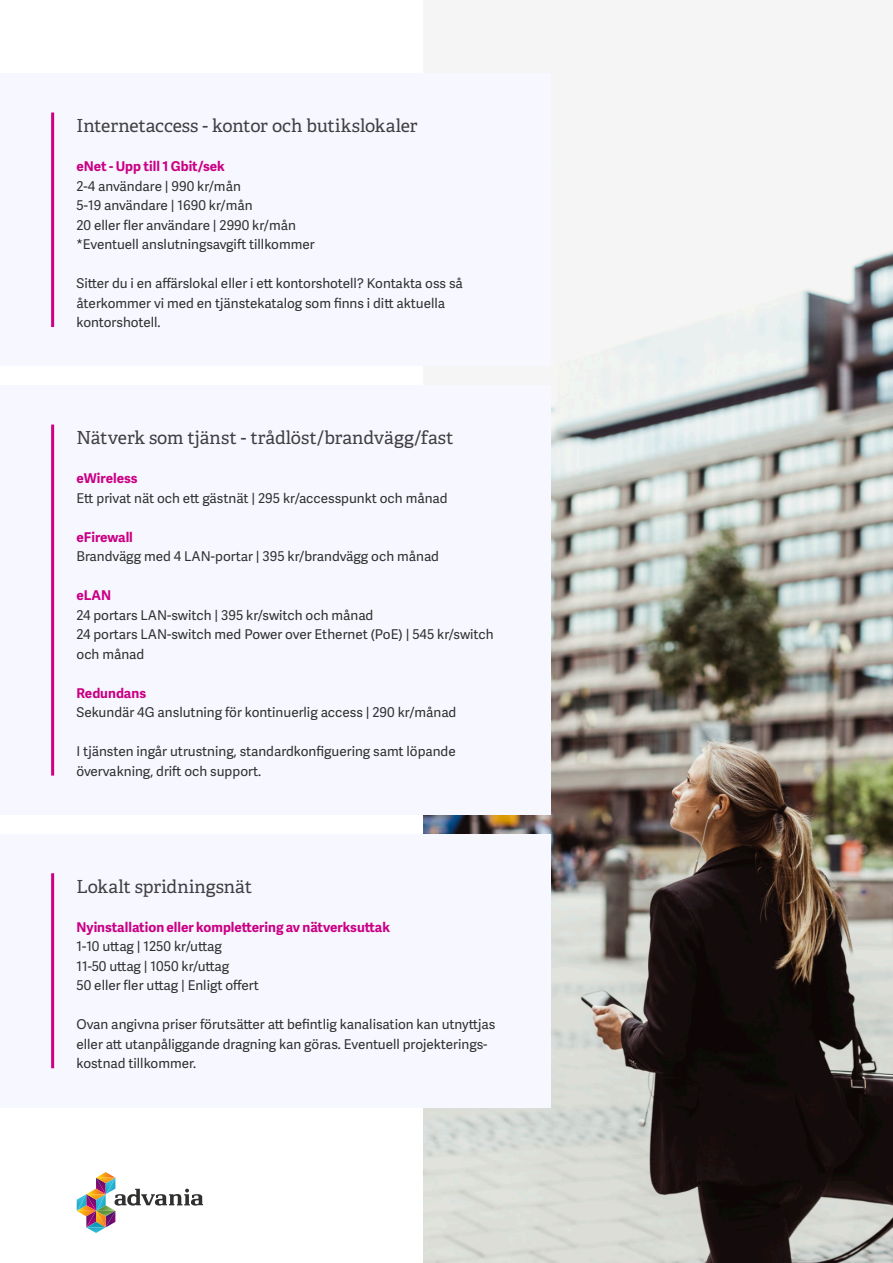
<style>
.page{position:relative;width:893px;height:1263px;background:#fff}
.page>*{position:absolute;margin:0;border:0;box-sizing:border-box;transform-origin:0 0}
.Rubrik_2{font:18px "Adelle";letter-spacing:-.005em;color:#413f41}
.Brödtext_1{font:13.5px/19.5px "Adelle Sans";color:#30302f}
.Markerad_text{font:13.5px/19.5px "Adelle Sans";color:#30302f}
.Markerad_text-2{font:700 13.5px "Adelle Sans";color:#cb0084}
.s1{font-weight:700;color:#cb0084}
</style>
<div class="page">
<img style="left:423px;top:0;width:470px;height:1263px">
<div style="left:0;top:74px;width:550px;height:292px;background:#f6f7ff"></div>
<div style="left:0;top:386px;width:550px;height:428px;background:#f6f7ff"></div>
<div style="left:0;top:834px;width:550px;height:273px;background:#f6f7ff"></div>
<hr style="left:51px;top:113px;width:3px;height:214px;background:#cb0084">
<hr style="left:51px;top:425px;width:3px;height:351px;background:#cb0084">
<hr style="left:51px;top:873px;width:3px;height:195px;background:#cb0084">
<svg style="left:77px;top:1172px;width:126px;height:61px"></svg>
<p class="Rubrik_2" style="left:77px;top:115px;width:343px">Internetaccess - kontor och butikslokaler</p>
<p class="Markerad_text-2" style="left:77px;top:156px;width:150px">eNet - Upp till 1 Gbit/sek</p>
<p class="Brödtext_1" style="left:77px;top:176px;width:166px">2-4 användare | 990 kr/mån</p>
<p class="Brödtext_1" style="left:77px;top:195px;width:178px">5-19 användare | 1690 kr/mån</p>
<p class="Brödtext_1" style="left:77px;top:215px;width:221px">20 eller fler användare | 2990 kr/mån</p>
<p class="Brödtext_1" style="left:77px;top:234px;width:240px">*Eventuell anslutningsavgift tillkommer</p>
<p class="Brödtext_1" style="left:77px;top:273px;width:388px">Sitter du i en affärslokal eller i ett kontorshotell? Kontakta oss så återkommer vi med en tjänstekatalog som finns i ditt aktuella kontorshotell.</p>
<p class="Rubrik_2" style="left:77px;top:427px;width:379px">Nätverk som tjänst - trådlöst/brandvägg/fast</p>
<p class="Markerad_text-2" style="left:77px;top:468px;width:63px">eWireless</p>
<p class="Brödtext_1" style="left:77px;top:488px;width:373px">Ett privat nät och ett gästnät | 295 kr/accesspunkt och månad</p>
<p class="Markerad_text-2" style="left:77px;top:527px;width:58px">eFirewall</p>
<p class="Brödtext_1" style="left:77px;top:546px;width:364px">Brandvägg med 4 LAN-portar | 395 kr/brandvägg och månad</p>
<p class="Markerad_text-2" style="left:77px;top:585px;width:36px">eLAN</p>
<p class="Brödtext_1" style="left:77px;top:605px;width:298px">24 portars LAN-switch | 395 kr/switch och månad</p>
<p class="Brödtext_1" style="left:77px;top:624px;width:419px">24 portars LAN-switch med Power over Ethernet (PoE) | 545 kr/switch och månad</p>
<p class="Markerad_text" style="left:77px;top:683px;width:381px"><span class="s1">Redundans<br></span>Sekundär 4G anslutning för kontinuerlig access | 290 kr/månad</p>
<p class="Markerad_text" style="left:77px;top:741px;width:381px">I tjänsten ingår utrustning, standardkonfiguering samt löpande övervakning, drift och support.</p>
<p class="Rubrik_2" style="left:77px;top:875px;width:177px">Lokalt spridningsnät</p>
<p class="Markerad_text-2" style="left:77px;top:917px;width:315px">Nyinstallation eller komplettering av nätverksuttak</p>
<p class="Brödtext_1" style="left:77px;top:936px;width:147px">1-10 uttag | 1250 kr/uttag</p>
<p class="Brödtext_1" style="left:77px;top:956px;width:154px">11-50 uttag | 1050 kr/uttag</p>
<p class="Brödtext_1" style="left:77px;top:975px;width:184px">50 eller fler uttag | Enligt offert</p>
<p class="Brödtext_1" style="left:77px;top:1014px;width:420px">Ovan angivna priser förutsätter att befintlig kanalisation kan utnyttjas eller att utanpåliggande dragning kan göras. Eventuell projekterings&shy;kostnad tillkommer.</p>
</div>
